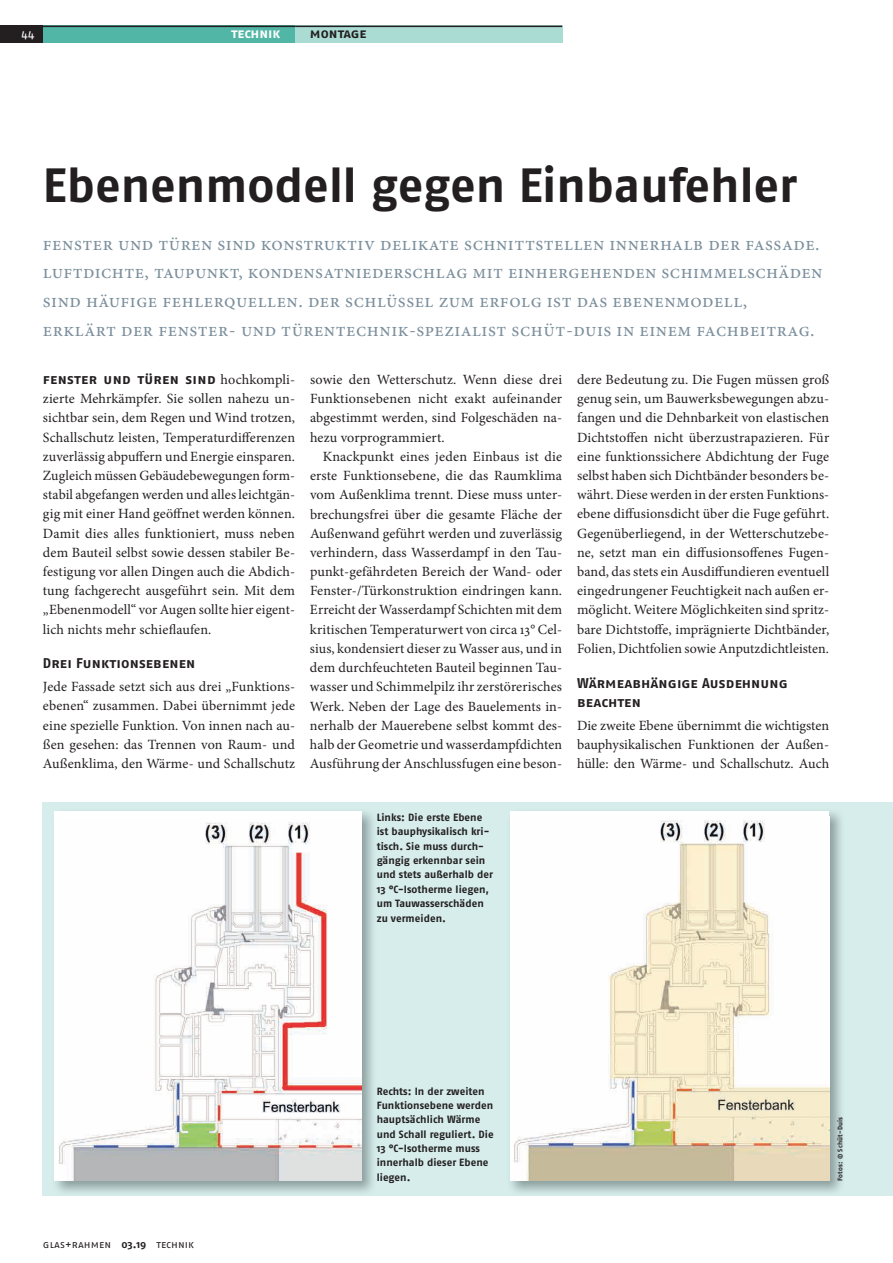
<style>
.page{position:relative;width:893px;height:1263px;background:#fff}
.page>*{position:absolute;margin:0;border:0;box-sizing:border-box;transform-origin:0 0}
.t1{font:700 48px "Fago OT";color:#231f20}
.t2{font:19.5px/28.8px "Minion Pro";letter-spacing:.025em;color:#7c8f9c}
.t3{font:14.1px/19.2px "Minion Pro";color:#231f20;text-align:justify}
.t4{font:700 14.1px/19.2px "Fago OT";letter-spacing:.01em;color:#231f20}
.t5{font:700 13.5px "Fago OT";letter-spacing:-.005em;color:#fff}
.t6{font:700 13.5px "Fago OT";letter-spacing:-.005em;color:#231f20}
.t7{font:12px "Fago OT";color:#fff}
.t8{font:700 10.5px/14.4px "Fago OT";letter-spacing:.005em;color:#231f20}
.t9{font:10.5px "Fago OT";letter-spacing:.005em;color:#231f20}
.t10{font:700 6.75px "Fago OT";color:#231f20}
.s1{font-family:"Minion Pro";font-weight:400}
.s2{font-weight:700}
</style>
<div class="page">
<div style="left:0;top:26px;width:43px;height:17px;background:#231f20"></div>
<hr style="left:0;top:25px;width:43px;height:2px;background:#231f20">
<div style="left:43px;top:26px;width:252px;height:17px;background:#51b6a6"></div>
<hr style="left:43px;top:26px;width:252px;height:1px;background:#231f20">
<div style="left:43px;top:802px;width:850px;height:393px;background:#d6edeb"></div>
<div style="left:295px;top:26px;width:267px;height:17px;background:#abdcd3"></div>
<hr style="left:295px;top:26px;width:267px;height:1px;background:#231f20">
<img style="left:52px;top:811px;width:325px;height:385px">
<div style="left:55px;top:811px;width:307px;height:370px;background:#fff"></div>
<img style="left:59px;top:822px;width:303px;height:359px">
<img style="left:507px;top:812px;width:338px;height:384px">
<div style="left:510px;top:811px;width:319px;height:370px;background:#fff"></div>
<img style="left:513px;top:820px;width:316px;height:361px">
<p class="t7" style="left:22px;top:27px;width:14px">44</p>
<p class="t5" style="left:231px;top:26px;width:51px">technik</p>
<p class="t6" style="left:310px;top:26px;width:58px">montage</p>
<h1 class="t1" style="left:43px;top:156px;width:756px">Ebenenmodell gegen Einbaufehler</h1>
<p class="t2" style="left:43px;top:229px;width:781px">Fenster und Türen sind konstruktiv delikate Schnittstellen innerhalb der Fassade.<br>Luftdichte, Taupunkt, Kondensatniederschlag mit einhergehenden Schimmelschäden sind häufige Fehlerquellen. Der Schlüssel zum Erfolg ist das Ebenenmodell, erklärt der Fenster- und Türentechnik-Spezialist Schüt-Duis in einem Fachbeitrag.</p>
<p class="t4" style="left:43px;top:369px;width:254px">fenster und türen sind <span class="s1">hochkompli-</span></p>
<p class="t3" style="left:43px;top:389px;width:254px">zierte Mehrkämpfer. Sie sollen nahezu un&shy;sichtbar sein, dem Regen und Wind trotzen, Schallschutz leisten, Temperaturdifferenzen zuverlässig abpuffern und Energie einsparen.<br>Zugleich müssen Gebäudebewegungen form&shy;stabil abgefangen werden und alles leichtgän&shy;gig mit einer Hand geöffnet werden können.<br>Damit dies alles funktioniert, muss neben dem Bauteil selbst sowie dessen stabiler Be&shy;festigung vor allen Dingen auch die Abdich&shy;tung fachgerecht ausgeführt sein. Mit dem „Ebenenmodell“ vor Augen sollte hier eigent&shy;lich nichts mehr schieflaufen.</p>
<p class="t4" style="left:43px;top:654px;width:154px">Drei Funktionsebenen</p>
<p class="t3" style="left:43px;top:677px;width:254px">Jede Fassade setzt sich aus drei „Funktions&shy;ebenen“ zusammen. Dabei übernimmt jede eine spezielle Funktion. Von innen nach au&shy;ßen gesehen: das Trennen von Raum- und Außenklima, den Wärme- und Schallschutz</p>
<p class="t3" style="left:577px;top:370px;width:254px">dere Bedeutung zu. Die Fugen müssen groß genug sein, um Bauwerksbewegungen abzu&shy;fangen und die Dehnbarkeit von elastischen Dichtstoffen nicht überzustrapazieren. Für eine funktionssichere Abdichtung der Fuge selbst haben sich Dichtbänder besonders be&shy;währt. Diese werden in der ersten Funktions&shy;ebene diffusionsdicht über die Fuge geführt.<br>Gegenüberliegend, in der Wetterschutzebe&shy;ne, setzt man ein diffusionsoffenes Fugen&shy;band, das stets ein Ausdiffundieren eventuell eingedrungener Feuchtigkeit nach außen er&shy;möglicht. Weitere Möglichkeiten sind spritz&shy;bare Dichtstoffe, imprägnierte Dichtbänder, Folien, Dichtfolien sowie Anputzdichtleisten.</p>
<p class="t4" style="left:577px;top:673px;width:212px">Wärmeabhängige Ausdehnung beachten</p>
<p class="t3" style="left:577px;top:716px;width:254px">Die zweite Ebene übernimmt die wichtigsten bauphysikalischen Funktionen der Außen&shy;hülle: den Wärme- und Schallschutz. Auch</p>
<p class="t3" style="left:310px;top:370px;width:254px">sowie den Wetterschutz. Wenn diese drei Funktionsebenen nicht exakt aufeinander abgestimmt werden, sind Folgeschäden na&shy;hezu vorprogrammiert.</p>
<p class="t3" style="left:310px;top:447px;width:254px;text-indent:13px">Knackpunkt eines jeden Einbaus ist die erste Funktionsebene, die das Raumklima vom Außenklima trennt. Diese muss unter&shy;brechungsfrei über die gesamte Fläche der Außenwand geführt werden und zuverlässig verhindern, dass Wasserdampf in den Tau&shy;punkt-gefährdeten Bereich der Wand- oder Fenster-/Türkonstruktion eindringen kann.<br>Erreicht der Wasserdampf Schichten mit dem kritischen Temperaturwert von circa 13° Cel&shy;sius, kondensiert dieser zu Wasser aus, und in dem durchfeuchteten Bauteil beginnen Tau&shy;wasser und Schimmelpilz ihr zerstörerisches Werk. Neben der Lage des Bauelements in&shy;nerhalb der Mauerebene selbst kommt des&shy;halb der Geometrie und wasserdampfdichten Ausführung der Anschlussfugen eine beson-</p>
<p class="t8" style="left:377px;top:810px;width:118px">Links: Die erste Ebene ist bauphysikalisch kri&shy;tisch. Sie muss durch&shy;gängig erkennbar sein und stets außerhalb der<br>13 °C-Isotherme liegen, um Tauwasserschäden zu vermeiden.</p>
<p class="t9" style="left:43px;top:1238px;width:153px">glas+rahmen <span class="s2">03.19</span> Technik</p>
<p class="t8" style="left:377px;top:1083px;width:118px">Rechts: In der zweiten<br>Funktionsebene werden hauptsächlich Wärme und Schall reguliert. Die<br>13 °C-Isotherme muss innerhalb dieser Ebene liegen.</p>
<p class="t10" style="left:836px;top:1181px;width:66px;rotate:-90deg">Fotos: © Schüt-Duis</p>
</div>
